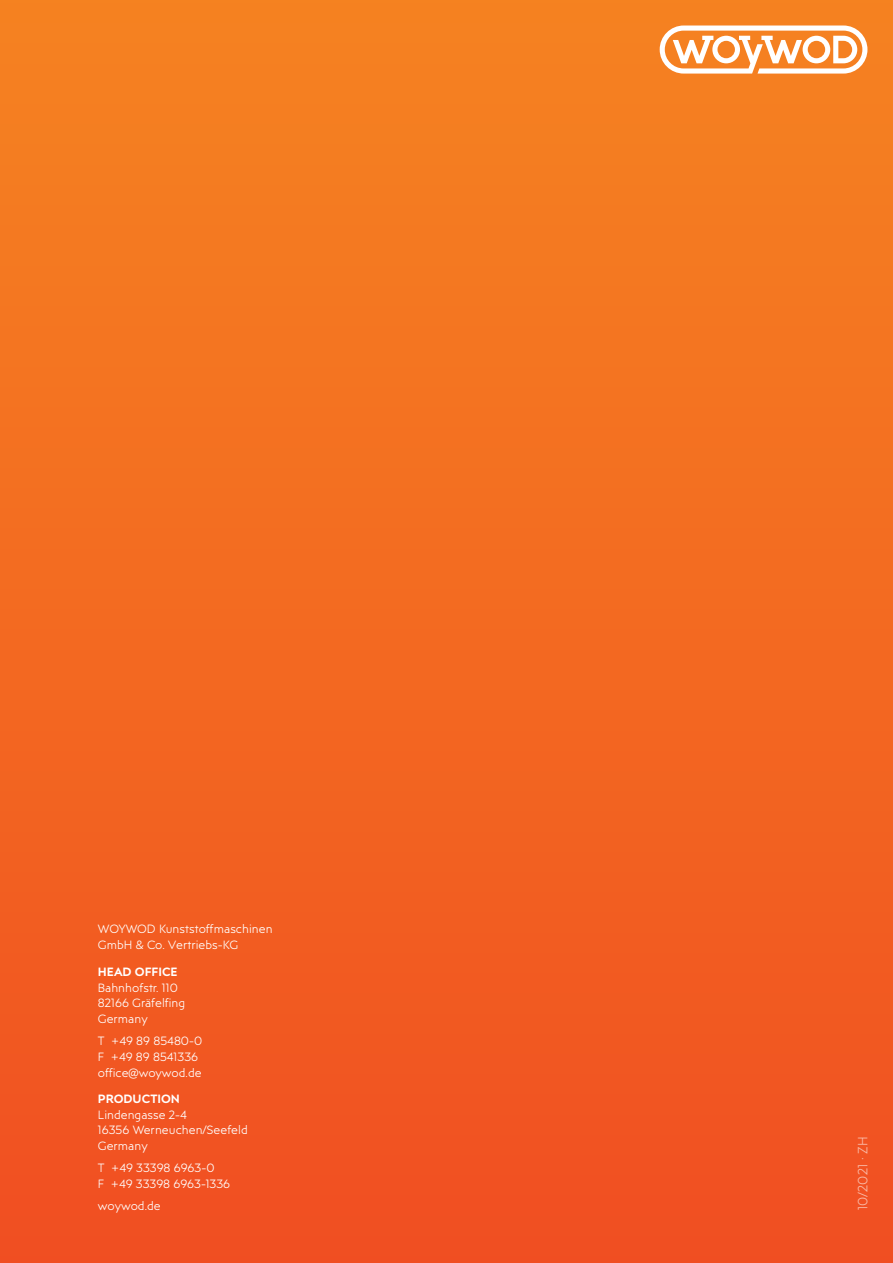
<style>
.page{position:relative;width:893px;height:1263px;background:#fff}
.page>*{position:absolute;margin:0;border:0;box-sizing:border-box;transform-origin:0 0}
.t1{font:300 13.5px "Posterama Text";color:#fff}
.t2{font:300 12px/15.8px "Posterama Text";color:#fff}
.t3{font:600 12px "Posterama Text";color:#fff}
</style>
<div class="page">
<div style="left:0;top:0;width:893px;height:1263px;background:linear-gradient(to bottom,#f58321,#f14f22)"></div>
<svg style="left:660px;top:26px;width:207px;height:48px"></svg>
<p class="t2" style="left:98px;top:921px;width:176px">WOYWOD Kunststoffmaschinen<br>GmbH &amp; Co. Vertriebs-KG</p>
<p class="t3" style="left:98px;top:963px;width:81px">HEAD OFFICE</p>
<p class="t2" style="left:98px;top:979px;width:89px">Bahnhofstr. 110<br>82166 Gräfelfing<br>Germany</p>
<p class="t2" style="left:98px;top:1033px;width:106px">T +49 89 85480-0<br>F +49 89 8541336 office@woywod.de</p>
<p class="t3" style="left:98px;top:1091px;width:84px">PRODUCTION</p>
<p class="t2" style="left:98px;top:1106px;width:151px">Lindengasse 2-4<br>16356 Werneuchen/Seefeld<br>Germany</p>
<p class="t2" style="left:98px;top:1160px;width:134px">T +49 33398 6963-0<br>F +49 33398 6963-1336</p>
<p class="t2" style="left:98px;top:1198px;width:64px">woywod.de</p>
<p class="t1" style="left:854px;top:1210px;width:75px;rotate:-90deg">10/2021 · ZH</p>
</div>
